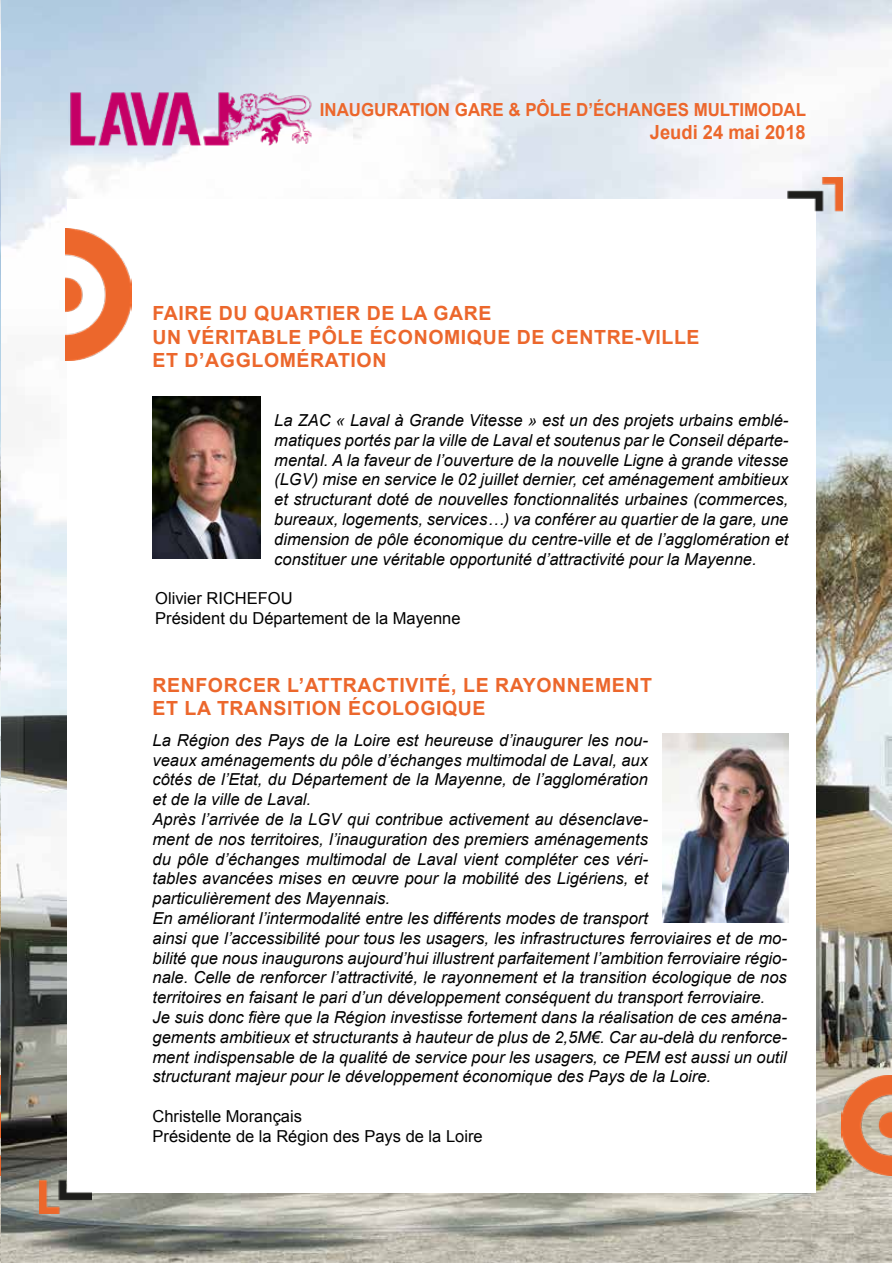
<style>
.page{position:relative;width:893px;height:1263px;background:#fff}
.page>*{position:absolute;margin:0;border:0;box-sizing:border-box;transform-origin:0 0}
.t1{font:700 19.5px/23.4px "Arial";letter-spacing:.03em;color:#ec672c}
.t2{font:700 19.5px "Arial";color:#ec672c;scale:.94 1}
.t3{font:700 18px "Arial";color:#ec672c;scale:.94 1}
.t4{font:italic 16.5px/19.8px "Arial";color:#000;text-align:justify}
.t5{font:16.5px/19.8px "Arial";color:#000}
</style>
<div class="page">
<img style="left:0;top:0;width:892px;height:1263px">
<img style="left:0;top:1076px;width:1px;height:99px">
<img style="left:67px;top:91px;width:250px;height:55px">
<div style="left:67px;top:199px;width:748px;height:993px;background:#fff"></div>
<img style="left:66px;top:229px;width:66px;height:131px">
<img style="left:842px;top:1076px;width:50px;height:99px">
<img style="left:40px;top:1143px;width:51px;height:71px">
<img style="left:786px;top:178px;width:56px;height:45px">
<img style="left:663px;top:734px;width:125px;height:188px">
<img style="left:153px;top:396px;width:107px;height:162px">
<p class="t3" style="left:320px;top:97px;width:519px">INAUGURATION GARE &amp; PÔLE D’ÉCHANGES MULTIMODAL</p>
<p class="t2" style="left:650px;top:119px;width:167px">Jeudi 24 mai 2018</p>
<p class="t1" style="left:153px;top:302px;width:549px">FAIRE DU QUARTIER DE LA GARE<br>UN VÉRITABLE PÔLE ÉCONOMIQUE DE CENTRE-VILLE<br>ET D’AGGLOMÉRATION</p>
<p class="t4" style="left:274px;top:411px;width:516px">La ZAC « Laval à Grande Vitesse » est un des projets urbains emblé&shy;matiques portés par la ville de Laval et soutenus par le Conseil départe&shy;mental. A la faveur de l’ouverture de la nouvelle Ligne à grande vitesse (LGV) mise en service le 02 juillet dernier, cet aménagement ambitieux et structurant doté de nouvelles fonctionnalités urbaines (commerces, bureaux, logements, services…) va conférer au quartier de la gare, une dimension de pôle économique du centre-ville et de l’agglomération et constituer une véritable opportunité d’attractivité pour la Mayenne.</p>
<p class="t5" style="left:155px;top:589px;width:307px">Olivier RICHEFOU<br>Président du Département de la Mayenne</p>
<p class="t1" style="left:153px;top:674px;width:501px">RENFORCER L’ATTRACTIVITÉ, LE RAYONNEMENT<br>ET LA TRANSITION ÉCOLOGIQUE</p>
<p class="t4" style="left:153px;top:730px;width:636px;text-align:left">La Région des Pays de la Loire est heureuse d’inaugurer les nou-<br>veaux aménagements du pôle d’échanges multimodal de Laval, aux<br>côtés de l’Etat, du Département de la Mayenne, de l’agglomération<br>et de la ville de Laval.<br>Après l’arrivée de la LGV qui contribue activement au désenclave-<br>ment de nos territoires, l’inauguration des premiers aménagements<br>du pôle d’échanges multimodal de Laval vient compléter ces véri-<br>tables avancées mises en œuvre pour la mobilité des Ligériens, et<br>particulièrement des Mayennais.<br>En améliorant l’intermodalité entre les différents modes de transport<br>ainsi que l’accessibilité pour tous les usagers, les infrastructures ferroviaires et de mo&shy;bilité que nous inaugurons aujourd’hui illustrent parfaitement l’ambition ferroviaire régio&shy;nale. Celle de renforcer l’attractivité, le rayonnement et la transition écologique de nos territoires en faisant le pari d’un développement conséquent du transport ferroviaire.<br>Je suis donc fière que la Région investisse fortement dans la réalisation de ces aména&shy;gements ambitieux et structurants à hauteur de plus de 2,5M€. Car au-delà du renforce&shy;ment indispensable de la qualité de service pour les usagers, ce PEM est aussi un outil structurant majeur pour le développement économique des Pays de la Loire.</p>
<p class="t5" style="left:153px;top:1106px;width:332px">Christelle Morançais<br>Présidente de la Région des Pays de la Loire</p>
</div>
